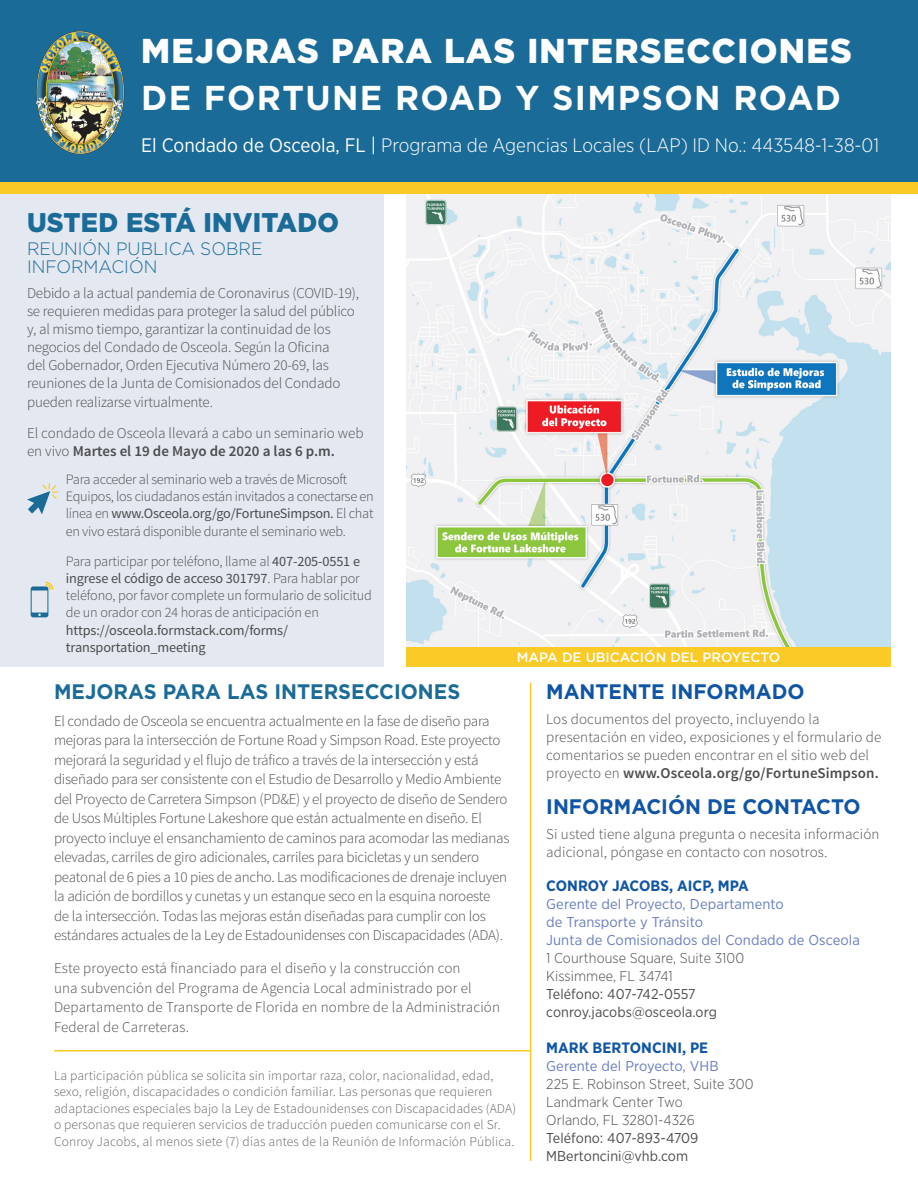
<style>
.page{position:relative;width:918px;height:1188px;background:#fff}
.page>*{position:absolute;margin:0;border:0;box-sizing:border-box;transform-origin:0 0}
.t1{font:900 34.5px "Gotham";letter-spacing:.04em;color:#fff}
.t2{font:700 34.5px "Gotham";letter-spacing:.04em;color:#fff}
.t3{font:900 27px "Gotham";letter-spacing:.01em;color:#1b6b98;scale:.96 1}
.t4{font:700 21px "Gotham";color:#1055a5;scale:.96 1}
.t5{font:700 21px "Gotham";color:#1b6b98;scale:.96 1}
.t6{font:300 19.5px "Gotham Narrow";color:#fff}
.t7{font:300 18px/18px "Gotham";color:#1b6b98;scale:.96 1}
.t8{font:300 15px/19.5px "Source Sans Pro";letter-spacing:-.015em;color:#4b4c4d}
.t9{font:300 15px/18px "Source Sans Pro";letter-spacing:.01em;color:#4b4c4d}
.t10{font:700 15px "Gotham Narrow";letter-spacing:.005em;color:#1055a5;scale:1.05 1}
.t11{font:300 14.25px/17.1px "Source Sans Pro";letter-spacing:-.02em;color:#4b4c4d}
.t12{font:14.25px/18px "Gotham Narrow";letter-spacing:.005em;color:#697ebd;scale:1.05 1}
.t13{font:300 14.25px/18px "Gotham Narrow";letter-spacing:.005em;color:#4b4c4d}
.t14{font:14.25px/18px "Gotham Narrow";letter-spacing:.005em;color:#4b4c4d}
.t15{font:14.25px/17.1px "Source Sans Pro";letter-spacing:-.01em;color:#4b4c4d}
.t16{font:300 13.5px/16.5px "Source Sans Pro";letter-spacing:.01em;color:#636366}
.t17{font:500 13.5px "Gotham";color:#fff}
.s1{font-weight:400}
.s2{font-weight:600}
</style>
<div class="page">
<img style="left:406px;top:194px;width:485px;height:453px">
<div style="left:0;top:194px;width:383px;height:473px;background:#e4e8f0"></div>
<div style="left:406px;top:647px;width:485px;height:20px;background:#faca27"></div>
<hr style="left:530px;top:683px;width:1px;height:478px;background:#faca27">
<hr style="left:54px;top:1050px;width:477px;height:2px;background:#faca27">
<svg style="left:27px;top:483px;width:31px;height:31px"></svg>
<svg style="left:31px;top:582px;width:22px;height:35px"></svg>
<div style="left:0;top:0;width:918px;height:183px;background:#1b6b98"></div>
<div style="left:0;top:183px;width:918px;height:11px;background:#faca27"></div>
<img style="left:35px;top:31px;width:90px;height:124px">
<h1 class="t1" style="left:141px;top:27px;width:712px">MEJORAS PARA LAS INTERSECCIONES</h1>
<h1 class="t2" style="left:141px;top:75px;width:701px">DE FORTUNE ROAD Y SIMPSON ROAD</h1>
<h3 class="t6" style="left:141px;top:133px;width:739px"><span class="s1">El Condado de Osceola, FL |</span> Programa de Agencias Locales (LAP) ID No.: 443548-1-38-01</h3>
<h2 class="t3" style="left:27px;top:204px;width:327px">USTED ESTÁ INVITADO</h2>
<p class="t7" style="left:27px;top:239px;width:247px">REUNIÓN PUBLICA SOBRE<br>INFORMACIÓN</p>
<p class="t8" style="left:27px;top:284px;width:334px;line-height:18.1px">Debido a la actual pandemia de Coronavirus (COVID-19), se requieren medidas para proteger la salud del público y, al mismo tiempo, garantizar la continuidad de los negocios del Condado de Osceola. Según la Oficina<br>del Gobernador, Orden Ejecutiva Número 20-69, las reuniones de la Junta de Comisionados del Condado pueden realizarse virtualmente.</p>
<p class="t8" style="left:27px;top:424px;width:338px;line-height:18px">El condado de Osceola llevará a cabo un seminario web en vivo <span class="s2">Martes el 19 de Mayo de 2020 a las 6 p.m.</span></p>
<p class="t11" style="left:66px;top:471px;width:309px">Para acceder al seminario web a través de Microsoft Equipos, los ciudadanos están invitados a conectarse en línea en <span class="s1">www.Osceola.org/go/FortuneSimpson.</span> El chat en vivo estará disponible durante el seminario web.</p>
<p class="t11" style="left:66px;top:553px;width:308px">Para participar por teléfono, llame al <span class="s1">407-205-0551 e ingrese el código de acceso 301797</span>. Para hablar por teléfono, por favor complete un formulario de solicitud de un orador con 24 horas de anticipación en</p>
<p class="t15" style="left:66px;top:622px;width:224px">https://osceola.formstack.com/forms/ transportation_meeting</p>
<p class="t17" style="left:517px;top:649px;width:265px">MAPA DE UBICACIÓN DEL PROYECTO</p>
<h3 class="t5" style="left:54px;top:678px;width:425px">MEJORAS PARA LAS INTERSECCIONES</h3>
<p class="t8" style="left:54px;top:711px;width:457px">El condado de Osceola se encuentra actualmente en la fase de diseño para mejoras para la intersección de Fortune Road y Simpson Road. Este proyecto mejorará la seguridad y el flujo de tráfico a través de la intersección y está diseñado para ser consistente con el Estudio de Desarrollo y Medio Ambiente del Proyecto de Carretera Simpson (PD&amp;E) y el proyecto de diseño de Sendero de Usos Múltiples Fortune Lakeshore que están actualmente en diseño. El proyecto incluye el ensanchamiento de caminos para acomodar las medianas elevadas, carriles de giro adicionales, carriles para bicicletas y un sendero peatonal de 6 pies a 10 pies de ancho. Las modificaciones de drenaje incluyen la adición de bordillos y cunetas y un estanque seco en la esquina noroeste<br>de la intersección. Todas las mejoras están diseñadas para cumplir con los estándares actuales de la Ley de Estadounidenses con Discapacidades (ADA).</p>
<p class="t9" style="left:54px;top:959px;width:448px;line-height:19.5px">Este proyecto está financiado para el diseño y la construcción con<br>una subvención del Programa de Agencia Local administrado por el Departamento de Transporte de Florida en nombre de la Administración Federal de Carreteras.</p>
<p class="t16" style="left:54px;top:1067px;width:464px">La participación pública se solicita sin importar raza, color, nacionalidad, edad, sexo, religión, discapacidades o condición familiar. Las personas que requieren adaptaciones especiales bajo la Ley de Estadounidenses con Discapacidades (ADA) o personas que requieren servicios de traducción pueden comunicarse con el Sr.<br>Conroy Jacobs, al menos siete (7) días antes de la Reunión de Información Pública.</p>
<h3 class="t4" style="left:546px;top:678px;width:271px">MANTENTE INFORMADO</h3>
<p class="t9" style="left:546px;top:710px;width:337px">Los documentos del proyecto, incluyendo la presentación en video, exposiciones y el formulario de comentarios se pueden encontrar en el sitio web del proyecto en <span class="s2">www.Osceola.org/go/FortuneSimpson.</span></p>
<h3 class="t4" style="left:546px;top:792px;width:329px">INFORMACIÓN DE CONTACTO</h3>
<p class="t9" style="left:546px;top:825px;width:335px">Si usted tiene alguna pregunta o necesita información adicional, póngase en contacto con nosotros.</p>
<p class="t10" style="left:546px;top:876px;width:194px">CONROY JACOBS, AICP, MPA</p>
<p class="t12" style="left:546px;top:895px;width:300px">Gerente del Proyecto, Departamento<br>de Transporte y Tránsito<br>Junta de Comisionados del Condado de Osceola</p>
<p class="t13" style="left:546px;top:949px;width:200px">1 Courthouse Square, Suite 3100<br>Kissimmee, FL 34741</p>
<p class="t14" style="left:546px;top:985px;width:172px">Teléfono: 407-742-0557 conroy.jacobs@osceola.org</p>
<p class="t10" style="left:546px;top:1038px;width:156px">MARK BERTONCINI, PE</p>
<p class="t12" style="left:546px;top:1057px;width:166px">Gerente del Proyecto, VHB</p>
<p class="t13" style="left:546px;top:1075px;width:209px">225 E. Robinson Street, Suite 300<br>Landmark Center Two<br>Orlando, FL 32801-4326</p>
<p class="t14" style="left:546px;top:1129px;width:154px">Teléfono: 407-893-4709<br>MBertoncini@vhb.com</p>
</div>
